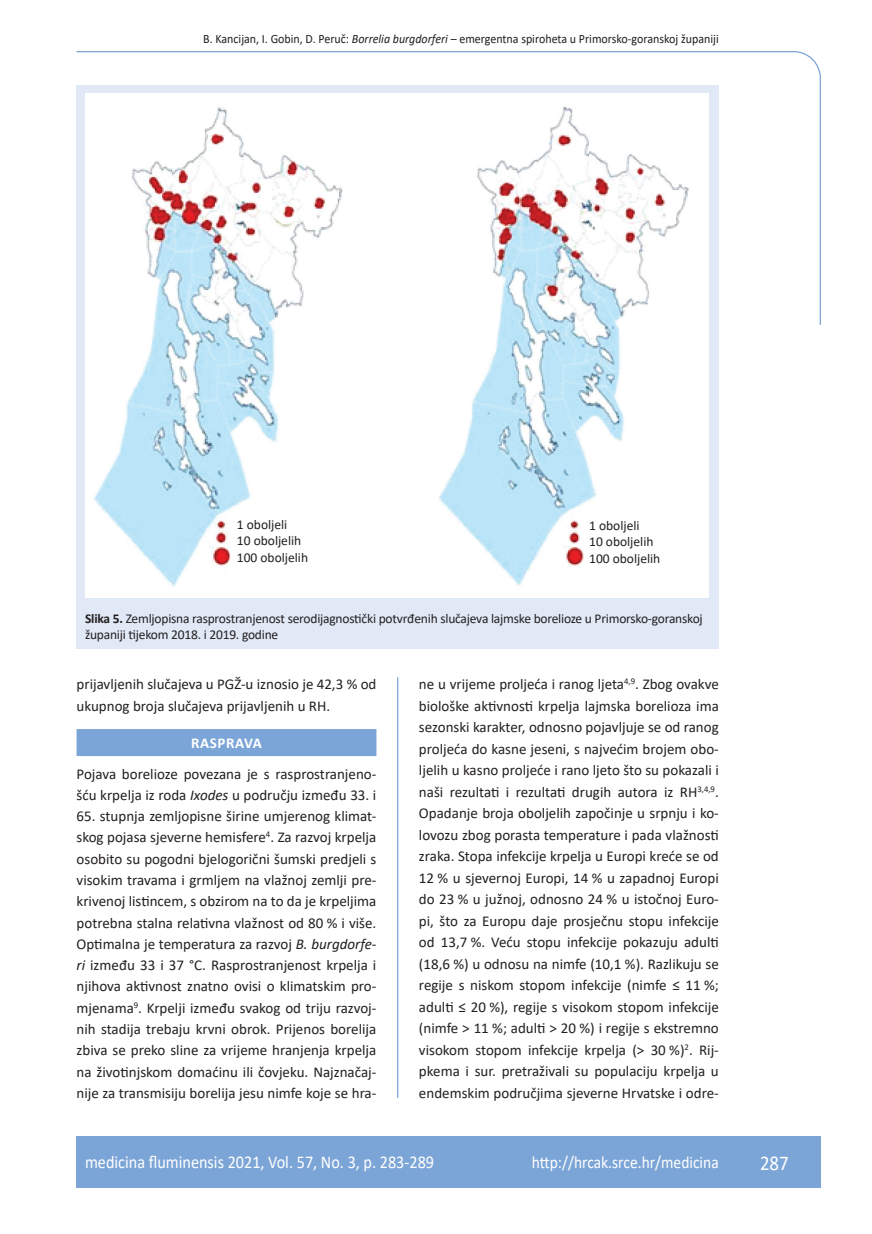
<style>
.page{position:relative;width:872px;height:1234px;background:#fff}
.page>*{position:absolute;margin:0;border:0;box-sizing:border-box;transform-origin:0 0}
.t1{font:21px "Calibri";color:#fff;scale:.9 1}
.t2{font:18px "Calibri";color:#fff;scale:.9 1}
.t3{font:17.25px "Calibri";color:#fff;scale:.9 1}
.osnovni_tekst{font:15px/21.5px "Calibri";color:#231f20}
.naslov_ruler{font:700 15px "Calibri";letter-spacing:.04em;color:#fff}
.potpis_slika{font:13.5px/16.5px "Calibri";letter-spacing:-.015em;color:#231f20}
.glava{font:12.75px "Calibri";color:#231f20;scale:.94 1}
.s1{font-style:italic}
.s2{font-weight:700}
</style>
<div class="page">
<svg style="left:76px;top:51px;width:745px;height:275px"></svg>
<hr style="left:397px;top:677px;width:1px;height:420px;background:#7ca5d7">
<div style="left:77px;top:1135px;width:744px;height:51px;background:#7ca5d7"></div>
<div style="left:77px;top:728px;width:299px;height:27px;background:#7ca5d7"></div>
<div style="left:77px;top:85px;width:642px;height:563px;background:#e1e9f6"></div>
<img style="left:85px;top:94px;width:623px;height:503px">
<p class="glava" style="left:203px;top:29px;width:550px">B. Kancijan, I. Gobin, D. Peruč: <span class="s1">Borrelia burgdorferi</span> – emergentna spiroheta u Primorsko-goranskoj županiji</p>
<p class="potpis_slika" style="left:237px;top:515px;width:52px">1 oboljeli</p>
<p class="potpis_slika" style="left:237px;top:532px;width:66px">10 oboljelih</p>
<p class="potpis_slika" style="left:237px;top:548px;width:73px">100 oboljelih</p>
<p class="potpis_slika" style="left:589px;top:516px;width:52px">1 oboljeli</p>
<p class="potpis_slika" style="left:589px;top:533px;width:66px">10 oboljelih</p>
<p class="potpis_slika" style="left:589px;top:549px;width:73px">100 oboljelih</p>
<p class="potpis_slika" style="left:85px;top:609px;width:619px"><span class="s2">Slika 5.</span> Zemljopisna rasprostranjenost serodijagnostički potvrđenih slučajeva lajmske borelioze u Primorsko-goranskoj županiji tijekom 2018. i 2019. godine</p>
<p class="osnovni_tekst" style="left:77px;top:673px;width:301px">prijavljenih slučajeva u PGŽ-u iznosio je 42,3 % od ukupnog broja slučajeva prijavljenih u RH.</p>
<p class="naslov_ruler" style="left:191px;top:732px;width:72px">RASPRAVA</p>
<p class="osnovni_tekst" style="left:77px;top:762px;width:301px">Pojava borelioze povezana je s rasprostranjeno&shy;šću krpelja iz roda <span class="s1">Ixodes</span> u području između 33. i</p>
<p class="osnovni_tekst" style="left:77px;top:805px;width:301px;text-align:justify">65. stupnja zemljopisne širine umjerenog klimat&shy;skog pojasa sjeverne hemisfere<sup>4</sup>. Za razvoj krpelja osobito su pogodni bjelogorični šumski predjeli s visokim travama i grmljem na vlažnoj zemlji pre&shy;krivenoj listincem, s obzirom na to da je krpeljima potrebna stalna relativna vlažnost od 80 % i više.<br>Optimalna je temperatura za razvoj <span class="s1">B. burgdorfe&shy;ri</span> između 33 i 37 °C. Rasprostranjenost krpelja i njihova aktivnost znatno ovisi o klimatskim pro&shy;mjenama<sup>9</sup>. Krpelji između svakog od triju razvoj&shy;nih stadija trebaju krvni obrok. Prijenos borelija zbiva se preko sline za vrijeme hranjenja krpelja na životinjskom domaćinu ili čovjeku. Najznačaj&shy;nije za transmisiju borelija jesu nimfe koje se hra-</p>
<p class="osnovni_tekst" style="left:419px;top:673px;width:301px;text-align:justify">ne u vrijeme proljeća i ranog ljeta<sup>4,9</sup>. Zbog ovakve biološke aktivnosti krpelja lajmska borelioza ima sezonski karakter, odnosno pojavljuje se od ranog proljeća do kasne jeseni, s najvećim brojem obo&shy;ljelih u kasno proljeće i rano ljeto što su pokazali i naši rezultati i rezultati drugih autora iz RH<sup>3,4,9</sup>.<br>Opadanje broja oboljelih započinje u srpnju i ko&shy;lovozu zbog porasta temperature i pada vlažnosti zraka. Stopa infekcije krpelja u Europi kreće se od 12 % u sjevernoj Europi, 14 % u zapadnoj Europi do 23 % u južnoj, odnosno 24 % u istočnoj Euro&shy;pi, što za Europu daje prosječnu stopu infekcije od 13,7 %. Veću stopu infekcije pokazuju adulti (18,6 %) u odnosu na nimfe (10,1 %). Razlikuju se regije s niskom stopom infekcije (nimfe ≤ 11 %; adulti ≤ 20 %), regije s visokom stopom infekcije (nimfe &gt; 11 %; adulti &gt; 20 %) i regije s ekstremno visokom stopom infekcije krpelja (&gt; 30 %)<sup>2</sup>. Rij&shy;pkema i sur. pretraživali su populaciju krpelja u endemskim područjima sjeverne Hrvatske i odre-</p>
<p class="t2" style="left:85px;top:1149px;width:389px">medicina fluminensis 2021, Vol. 57, No. 3, p. 283-289</p>
<p class="t3" style="left:532px;top:1150px;width:209px">http://hrcak.srce.hr/medicina</p>
<p class="t1" style="left:760px;top:1147px;width:33px">287</p>
</div>
